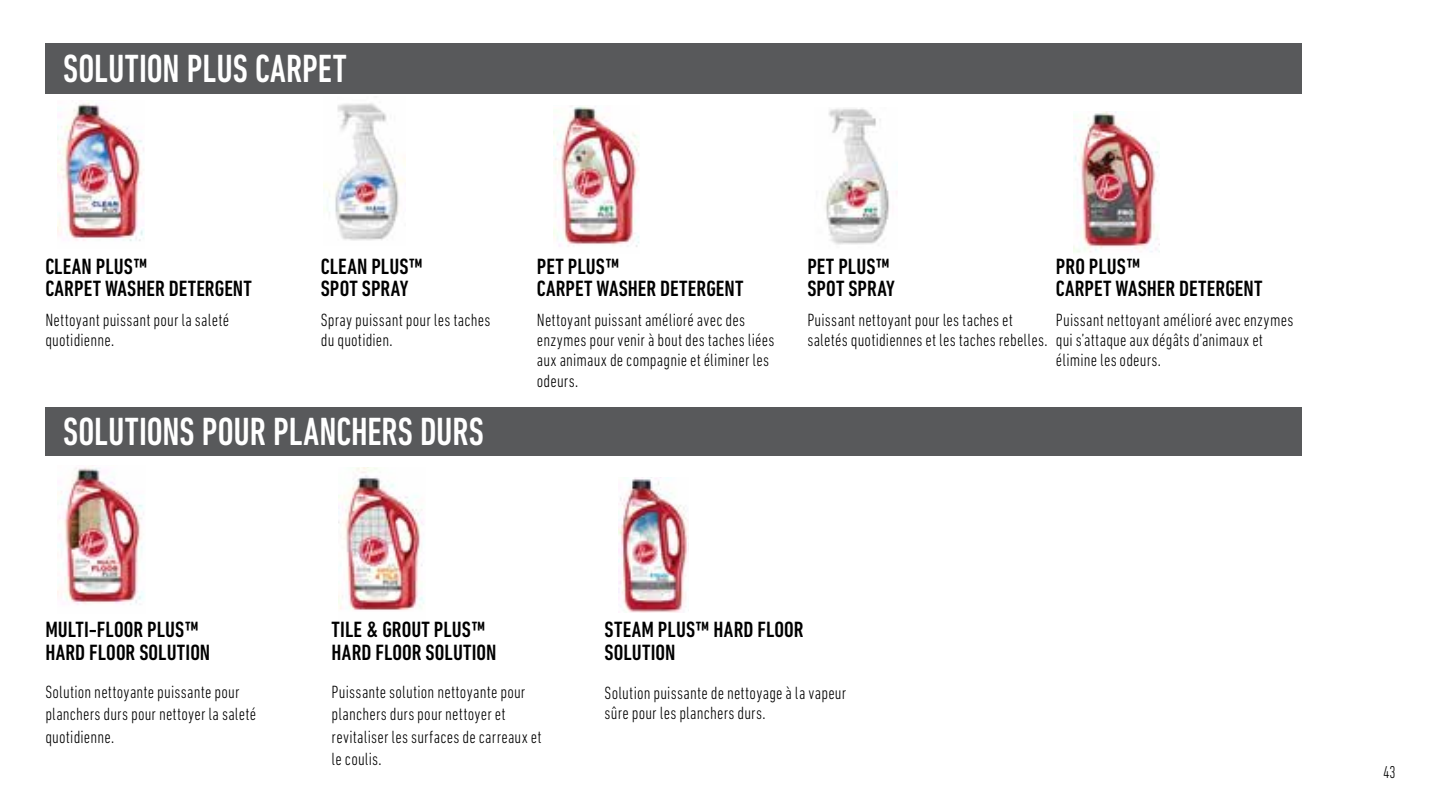
<style>
.page{position:relative;width:1440px;height:810px;background:#fff}
.page>*{position:absolute;margin:0;border:0;box-sizing:border-box;transform-origin:0 0}
.t1{font:500 condensed 40px "DIN Next LT Pro";color:#fff;scale:.93 1}
.t2{font:500 condensed 22.5px/22.5px "DIN Next LT Pro";letter-spacing:.005em;color:#000}
.t3{font:300 condensed 18px/20.2px "DIN Next LT Pro";letter-spacing:.01em;color:#000}
.t4{font:300 condensed 17.5px "DIN Next LT Pro";color:#000;scale:.93 1}
</style>
<div class="page">
<img style="left:338px;top:468px;width:86px;height:143px">
<img style="left:618px;top:478px;width:71px;height:134px">
<img style="left:58px;top:466px;width:86px;height:139px">
<img style="left:57px;top:102px;width:87px;height:139px">
<img style="left:324px;top:103px;width:81px;height:138px">
<img style="left:1074px;top:111px;width:85px;height:142px">
<img style="left:553px;top:105px;width:87px;height:142px">
<img style="left:825px;top:108px;width:64px;height:137px">
<div style="left:45px;top:43px;width:1257px;height:50px;background:#58595b"></div>
<div style="left:45px;top:407px;width:1257px;height:49px;background:#58595b"></div>
<h1 class="t1" style="left:63px;top:46px;width:306px">SOLUTION PLUS CARPET</h1>
<p class="t2" style="left:45px;top:255px;width:208px">CLEAN PLUS™<br>CARPET WASHER DETERGENT</p>
<p class="t3" style="left:45px;top:309px;width:185px">Nettoyant puissant pour la saleté quotidienne.</p>
<p class="t2" style="left:321px;top:255px;width:104px">CLEAN PLUS™<br>SPOT SPRAY</p>
<p class="t3" style="left:321px;top:309px;width:171px">Spray puissant pour les taches du quotidien.</p>
<h1 class="t1" style="left:63px;top:409px;width:454px">SOLUTIONS POUR PLANCHERS DURS</h1>
<p class="t2" style="left:537px;top:255px;width:208px">PET PLUS™<br>CARPET WASHER DETERGENT</p>
<p class="t3" style="left:537px;top:309px;width:239px">Nettoyant puissant amélioré avec des enzymes pour venir à bout des taches liées aux animaux de compagnie et éliminer les odeurs.</p>
<p class="t2" style="left:807px;top:255px;width:89px">PET PLUS™<br>SPOT SPRAY</p>
<p class="t3" style="left:807px;top:309px;width:242px">Puissant nettoyant pour les taches et saletés quotidiennes et les taches rebelles.</p>
<p class="t2" style="left:1056px;top:255px;width:208px">PRO PLUS™<br>CARPET WASHER DETERGENT</p>
<p class="t3" style="left:1056px;top:309px;width:239px">Puissant nettoyant amélioré avec enzymes qui s’attaque aux dégâts d’animaux et élimine les odeurs.</p>
<p class="t2" style="left:45px;top:618px;width:166px">MULTI-FLOOR PLUS™<br>HARD FLOOR SOLUTION</p>
<p class="t3" style="left:45px;top:680px;width:212px;line-height:22.5px">Solution nettoyante puissante pour planchers durs pour nettoyer la saleté quotidienne.</p>
<p class="t2" style="left:332px;top:618px;width:166px">TILE &amp; GROUT PLUS™<br>HARD FLOOR SOLUTION</p>
<p class="t3" style="left:332px;top:680px;width:211px;line-height:22.5px">Puissante solution nettoyante pour planchers durs pour nettoyer et revitaliser les surfaces de carreaux et le coulis.</p>
<p class="t2" style="left:605px;top:618px;width:201px">STEAM PLUS™ HARD FLOOR<br>SOLUTION</p>
<p class="t3" style="left:605px;top:682px;width:243px">Solution puissante de nettoyage à la vapeur sûre pour les planchers durs.</p>
<p class="t4" style="left:1383px;top:762px;width:14px">43</p>
</div>
